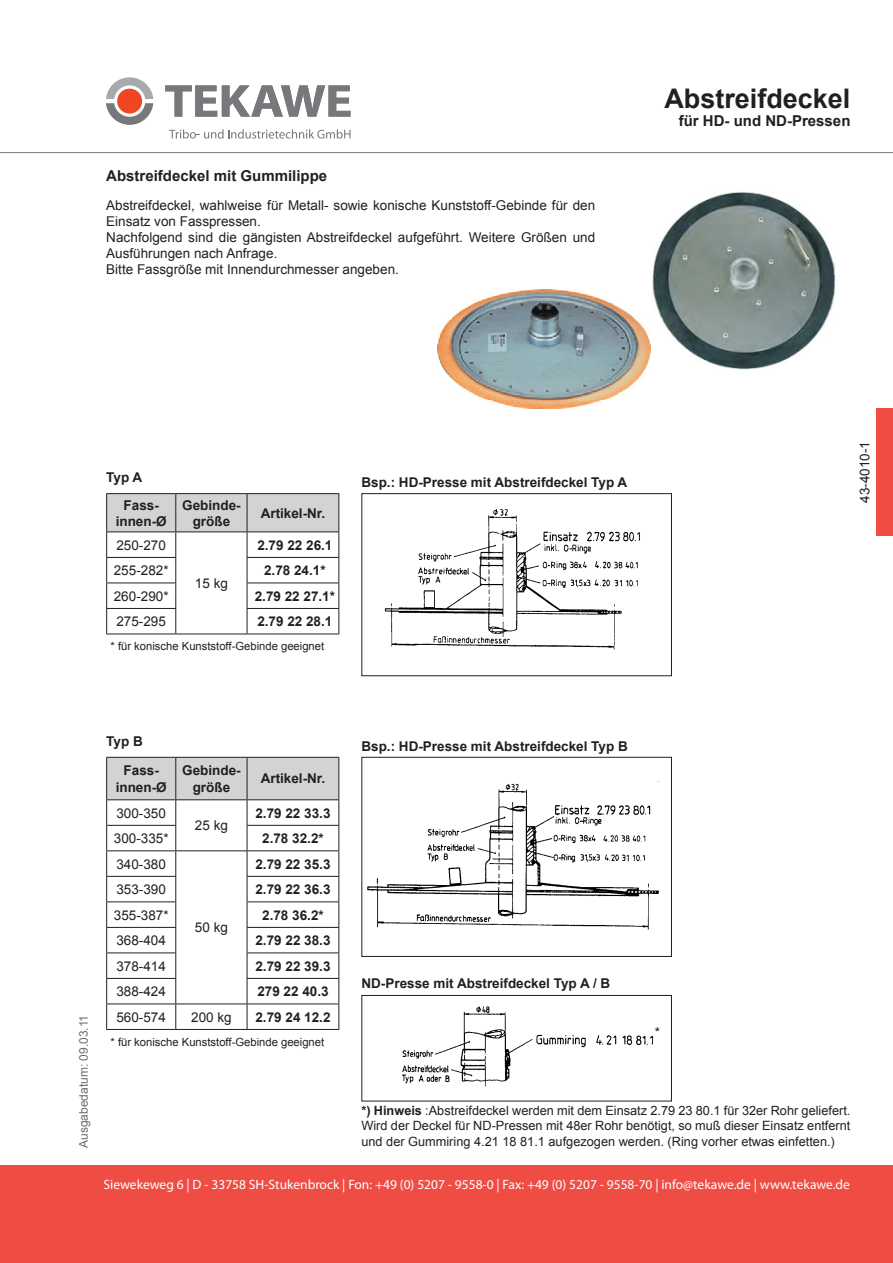
<style>
.page{position:relative;width:893px;height:1263px;background:#fff}
.page>*{position:absolute;margin:0;border:0;box-sizing:border-box;transform-origin:0 0}
.t1{font:700 27px "Arial";color:#231f20}
.t2{font:700 15px "Arial";color:#231f20}
.t3{font:13.5px/16.2px "Arial";color:#231f20}
.t4{font:700 13.5px/16.2px "Arial";color:#231f20;text-align:center}
.t5{font:13.5px "Myriad Pro";color:#fff}
.t6{font:12.75px/15.3px "Arial";color:#231f20;text-align:justify}
.t7{font:12px "Arial";color:#6c6d70}
.t8{font:11.25px "Arial";color:#231f20}
.s1{font-weight:700}
</style>
<div class="page">
<hr style="left:0;top:152px;width:893px;height:1px;background:#76787b">
<svg style="left:169px;top:129px;width:182px;height:10px"></svg>
<svg style="left:106px;top:77px;width:47px;height:48px"></svg>
<svg style="left:165px;top:85px;width:185px;height:32px"></svg>
<div style="left:0;top:1166px;width:893px;height:97px;background:#ef4d44"></div>
<div style="left:876px;top:408px;width:17px;height:128px;background:#ef4d44"></div>
<hr style="left:106px;top:493px;width:70px;height:1px;background:#231f20">
<hr style="left:176px;top:493px;width:71px;height:1px;background:#231f20">
<hr style="left:247px;top:493px;width:92px;height:1px;background:#231f20">
<hr style="left:106px;top:634px;width:70px;height:1px;background:#231f20">
<hr style="left:176px;top:634px;width:71px;height:1px;background:#231f20">
<hr style="left:247px;top:634px;width:92px;height:1px;background:#231f20">
<svg style="left:106px;top:494px;width:233px;height:140px"></svg>
<hr style="left:106px;top:1029px;width:70px;height:1px;background:#231f20">
<hr style="left:176px;top:1029px;width:71px;height:1px;background:#231f20">
<hr style="left:247px;top:1029px;width:92px;height:1px;background:#231f20">
<svg style="left:106px;top:757px;width:233px;height:272px"></svg>
<img style="left:385px;top:509px;width:256px;height:141px">
<img style="left:367px;top:783px;width:292px;height:147px">
<img style="left:402px;top:1006px;width:252px;height:81px">
<div style="left:361px;top:493px;width:311px;height:183px;border:1px solid #231f20"></div>
<div style="left:361px;top:757px;width:311px;height:200px;border:1px solid #231f20"></div>
<div style="left:361px;top:995px;width:311px;height:106px;border:1px solid #231f20"></div>
<img style="left:438px;top:290px;width:213px;height:118px">
<img style="left:652px;top:192px;width:184px;height:177px">
<p class="t2" style="left:106px;top:166px;width:222px">Abstreifdeckel mit Gummilippe</p>
<p class="t3" style="left:106px;top:197px;width:491px">Abstreifdeckel, wahlweise für Metall- sowie konische Kunststoff-Gebinde für den Einsatz von Fasspressen.<br>Nachfolgend sind die gängisten Abstreifdeckel aufgeführt. Weitere Größen und Ausführungen nach Anfrage.<br>Bitte Fassgröße mit Innendurchmesser angeben.</p>
<h1 class="t1" style="left:664px;top:81px;width:188px">Abstreifdeckel</h1>
<p class="t2" style="left:679px;top:111px;width:173px">für HD- und ND-Pressen</p>
<p class="t4" style="left:106px;top:469px;width:38px">Typ A</p>
<p class="t4" style="left:116px;top:497px;width:53px">Fass&shy;innen-Ø</p>
<p class="t4" style="left:182px;top:497px;width:60px">Gebinde&shy;größe</p>
<p class="t4" style="left:261px;top:505px;width:66px">Artikel-Nr.</p>
<p class="t3" style="left:116px;top:537px;width:51px">250-270</p>
<p class="t3" style="left:195px;top:575px;width:35px">15 kg</p>
<p class="t4" style="left:257px;top:537px;width:77px">2.79 22 26.1</p>
<p class="t3" style="left:114px;top:562px;width:56px">255-282*</p>
<p class="t4" style="left:264px;top:563px;width:63px">2.78 24.1*</p>
<p class="t3" style="left:114px;top:588px;width:56px">260-290*</p>
<p class="t4" style="left:255px;top:588px;width:82px">2.79 22 27.1*</p>
<p class="t3" style="left:116px;top:613px;width:51px">275-295</p>
<p class="t4" style="left:257px;top:614px;width:77px">2.79 22 28.1</p>
<p class="t8" style="left:111px;top:639px;width:215px">* für konische Kunststoff-Gebinde geeignet</p>
<p class="t4" style="left:361px;top:474px;width:267px">Bsp.: HD-Presse mit Abstreifdeckel Typ A</p>
<p class="t3" style="left:857px;top:503px;width:63px;rotate:-90deg">43-4010-1</p>
<p class="t7" style="left:76px;top:1148px;width:135px;rotate:-90deg">Ausgabedatum: 09.03.11</p>
<p class="t4" style="left:106px;top:733px;width:38px">Typ B</p>
<p class="t4" style="left:116px;top:763px;width:53px">Fass&shy;innen-Ø</p>
<p class="t4" style="left:182px;top:763px;width:60px">Gebinde&shy;größe</p>
<p class="t4" style="left:261px;top:771px;width:66px">Artikel-Nr.</p>
<p class="t3" style="left:116px;top:805px;width:51px">300-350</p>
<p class="t3" style="left:195px;top:817px;width:35px">25 kg</p>
<p class="t4" style="left:255px;top:805px;width:77px">2.79 22 33.3</p>
<p class="t3" style="left:114px;top:830px;width:56px">300-335*</p>
<p class="t4" style="left:262px;top:830px;width:63px">2.78 32.2*</p>
<p class="t3" style="left:116px;top:856px;width:51px">340-380</p>
<p class="t4" style="left:255px;top:856px;width:77px">2.79 22 35.3</p>
<p class="t3" style="left:116px;top:881px;width:51px">353-390</p>
<p class="t4" style="left:255px;top:882px;width:77px">2.79 22 36.3</p>
<p class="t3" style="left:114px;top:907px;width:56px">355-387*</p>
<p class="t4" style="left:262px;top:907px;width:63px">2.78 36.2*</p>
<p class="t3" style="left:116px;top:932px;width:51px">368-404</p>
<p class="t4" style="left:255px;top:933px;width:77px">2.79 22 38.3</p>
<p class="t3" style="left:116px;top:958px;width:51px">378-414</p>
<p class="t4" style="left:255px;top:958px;width:77px">2.79 22 39.3</p>
<p class="t3" style="left:116px;top:983px;width:51px">388-424</p>
<p class="t4" style="left:257px;top:984px;width:73px">279 22 40.3</p>
<p class="t3" style="left:116px;top:1009px;width:51px">560-574</p>
<p class="t3" style="left:191px;top:1009px;width:42px">200 kg</p>
<p class="t4" style="left:255px;top:1009px;width:77px">2.79 24 12.2</p>
<p class="t3" style="left:195px;top:920px;width:35px">50 kg</p>
<p class="t8" style="left:111px;top:1034px;width:215px">* für konische Kunststoff-Gebinde geeignet</p>
<p class="t4" style="left:361px;top:738px;width:268px">Bsp.: HD-Presse mit Abstreifdeckel Typ B</p>
<p class="t4" style="left:361px;top:975px;width:250px">ND-Presse mit Abstreifdeckel Typ A / B</p>
<p class="t3" style="left:655px;top:1024px;width:7px">*</p>
<p class="t6" style="left:361px;top:1103px;width:491px"><span class="s1">*) Hinweis</span> :Abstreifdeckel werden mit dem Einsatz 2.79 23 80.1 für 32er Rohr geliefert.<br>Wird der Deckel für ND-Pressen mit 48er Rohr benötigt, so muß dieser Einsatz entfernt und der Gummiring 4.21 18 81.1 aufgezogen werden. (Ring vorher etwas einfetten.)</p>
<p class="t5" style="left:104px;top:1176px;width:748px">Siewekeweg 6 | D - 33758 SH-Stukenbrock | Fon: +49 (0) 5207 - 9558-0 | Fax: +49 (0) 5207 - 9558-70 | info@tekawe.de | www.tekawe.de</p>
</div>
